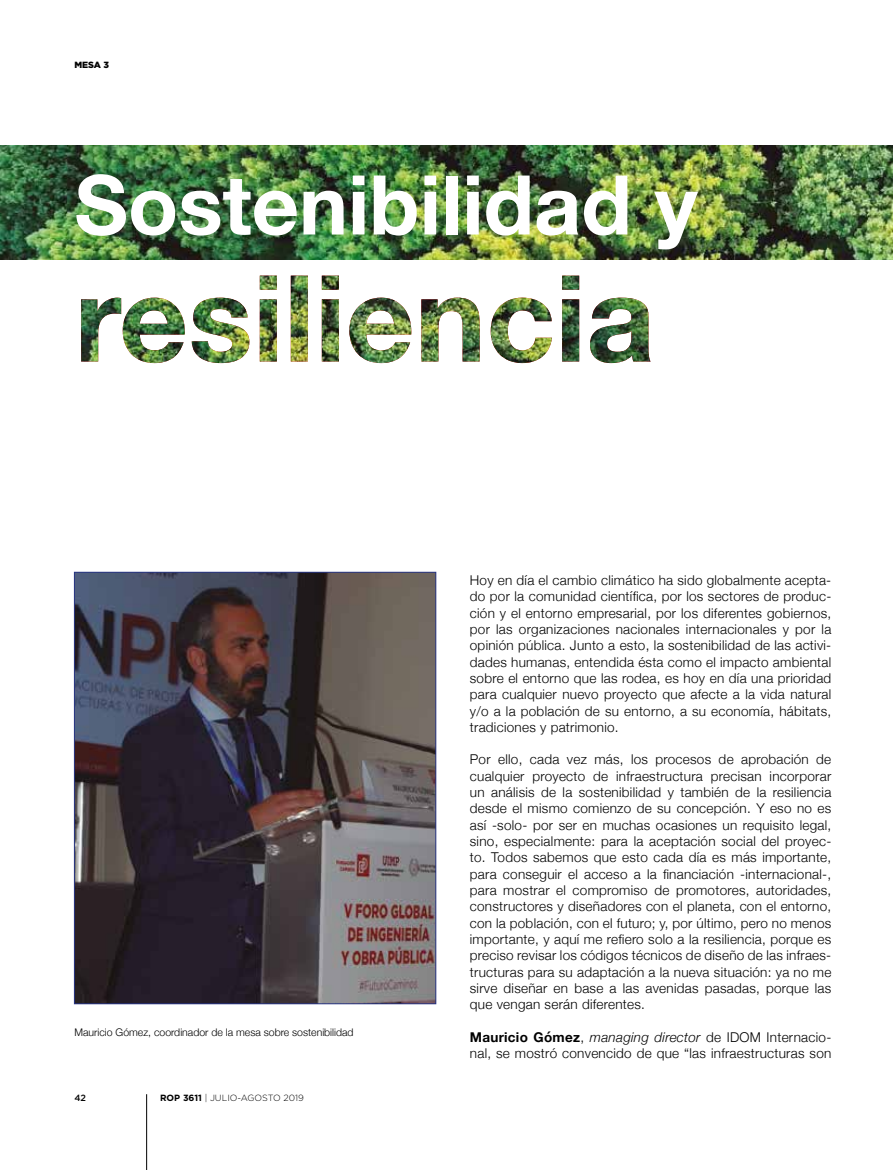
<style>
.page{position:relative;width:893px;height:1170px;background:#fff}
.page>*{position:absolute;margin:0;border:0;box-sizing:border-box;transform-origin:0 0}
.t1{font:700 82.5px "Helvetica Neue";color:#fff}
.t2{font:300 13.5px/16.4px "Helvetica Neue";letter-spacing:.02em;color:#000;text-align:justify}
.t3{font:300 10.5px "Helvetica Neue";color:#000}
.t4{font:300 9px "Gotham";color:#000}
.t5{font:900 9px "Gotham";color:#000}
.t6{font:500 9px "Gotham";color:#000}
.s1{font-weight:700}
.s2{font-style:italic}
</style>
<div class="page">
<hr style="left:146px;top:1094px;width:1px;height:75px;background:#000">
<img style="left:0;top:146px;width:893px;height:113px">
<img style="left:76px;top:574px;width:358px;height:428px">
<div style="left:74px;top:572px;width:362px;height:432px;border:1px solid #283583"></div>
<img style="left:81px;top:275px;width:179px;height:88px">
<img style="left:260px;top:275px;width:391px;height:88px">
<p class="t5" style="left:74px;top:59px;width:36px">MESA 3</p>
<h1 class="t1" style="left:74px;top:140px;width:625px">Sostenibilidad y</h1>
<p class="t3" style="left:74px;top:1023px;width:281px">Mauricio Gómez, coordinador de la mesa sobre sostenibilidad</p>
<p class="t6" style="left:74px;top:1092px;width:13px">42</p>
<p class="t4" style="left:160px;top:1092px;width:145px"><span class="s1">ROP 3611</span> | JULIO-AGOSTO 2019</p>
<p class="t2" style="left:470px;top:571px;width:363px">Hoy en día el cambio climático ha sido globalmente acepta&shy;do por la comunidad científica, por los sectores de produc&shy;ción y el entorno empresarial, por los diferentes gobiernos, por las organizaciones nacionales internacionales y por la opinión pública. Junto a esto, la sostenibilidad de las activi&shy;dades humanas, entendida ésta como el impacto ambiental sobre el entorno que las rodea, es hoy en día una prioridad para cualquier nuevo proyecto que afecte a la vida natural y/o a la población de su entorno, a su economía, hábitats, tradiciones y patrimonio.</p>
<p class="t2" style="left:470px;top:750px;width:363px">Por ello, cada vez más, los procesos de aprobación de cualquier proyecto de infraestructura precisan incorporar un análisis de la sostenibilidad y también de la resiliencia desde el mismo comienzo de su concepción. Y eso no es así -solo- por ser en muchas ocasiones un requisito legal, sino, especialmente: para la aceptación social del proyec&shy;to. Todos sabemos que esto cada día es más importante, para conseguir el acceso a la financiación -internacional-, para mostrar el compromiso de promotores, autoridades, constructores y diseñadores con el planeta, con el entorno, con la población, con el futuro; y, por último, pero no menos importante, y aquí me refiero solo a la resiliencia, porque es preciso revisar los códigos técnicos de diseño de las infraes&shy;tructuras para su adaptación a la nueva situación: ya no me sirve diseñar en base a las avenidas pasadas, porque las que vengan serán diferentes.</p>
<p class="t2" style="left:470px;top:1027px;width:363px"><span class="s1">Mauricio Gómez</span>, <span class="s2">managing director</span> de IDOM Internacio&shy;nal, se mostró convencido de que “las infraestructuras son</p>
</div>
